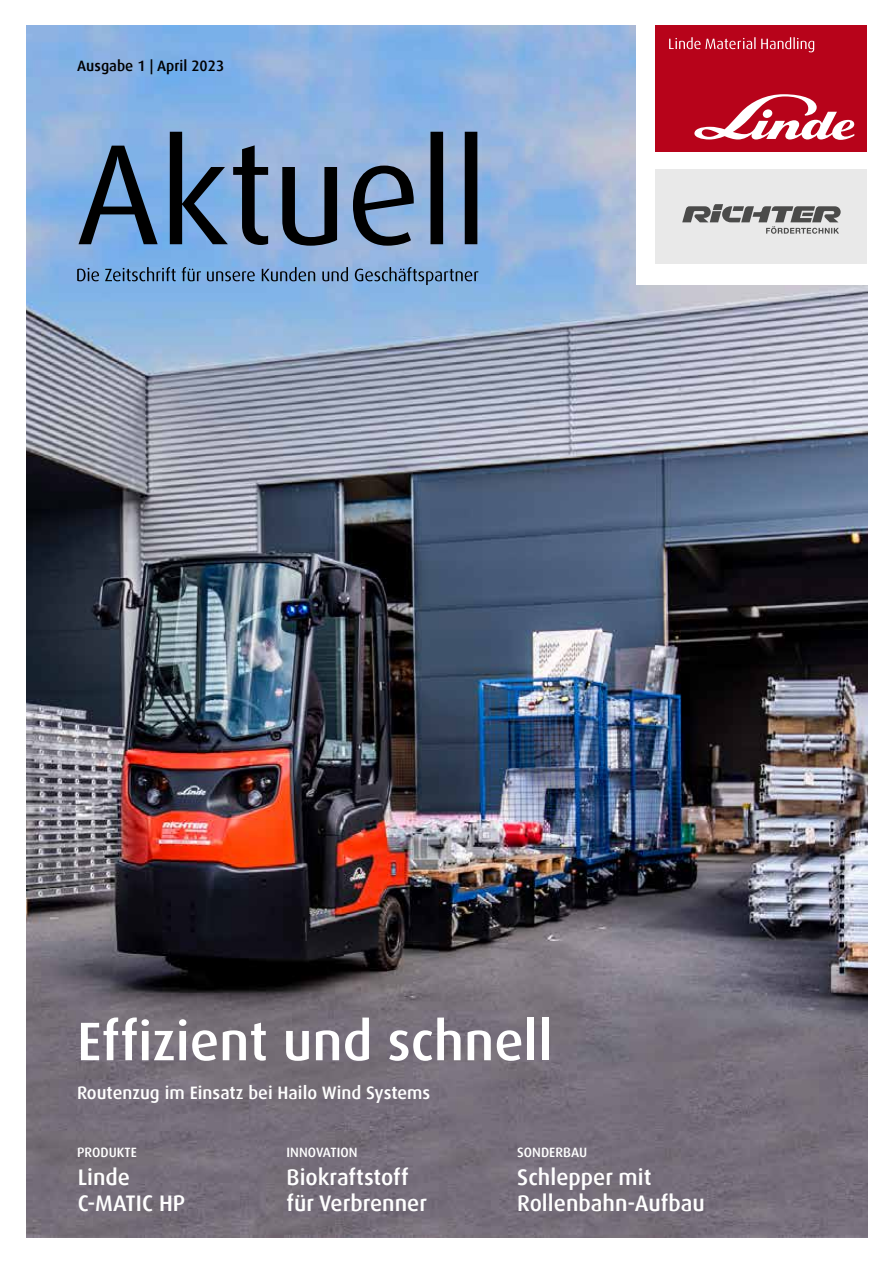
<style>
.page{position:relative;width:893px;height:1263px;background:#fff}
.page>*{position:absolute;margin:0;border:0;box-sizing:border-box;transform-origin:0 0}
.t1{font:500 54.45px "Dax Offc Pro";color:#fff}
.t2{font:500 22.5px/25.5px "Dax Offc Pro";color:#fff}
.t3{font:500 18px "Dax Offc Pro";color:#fff}
.t4{font:500 15px "Dax Offc Pro";color:#000}
.t5{font:500 13.5px "Dax Offc Pro";color:#fff}
</style>
<div class="page">
<img style="left:26px;top:26px;width:841px;height:1211px">
<div style="left:637px;top:0;width:256px;height:285px;background:#fff"></div>
<div style="left:656px;top:26px;width:211px;height:126px;background:#b7031a"></div>
<svg style="left:669px;top:37px;width:186px;height:103px"></svg>
<div style="left:656px;top:169px;width:211px;height:95px;background:#e9e9e9"></div>
<svg style="left:682px;top:204px;width:159px;height:30px"></svg>
<svg style="left:79px;top:132px;width:398px;height:114px;background:#647e9f"></svg>
<svg style="left:77px;top:267px;width:401px;height:18px;background:#698fb8"></svg>
<p class="t4" style="left:77px;top:56px;width:148px">Ausgabe 1 | April 2023</p>
<h1 class="t1" style="left:77px;top:1006px;width:477px">Effizient und schnell</h1>
<p class="t3" style="left:77px;top:1081px;width:355px">Routenzug im Einsatz bei Hailo Wind Systems</p>
<p class="t5" style="left:77px;top:1144px;width:61px">PRODUKTE</p>
<p class="t5" style="left:517px;top:1144px;width:71px">SONDERBAU</p>
<p class="t2" style="left:287px;top:1165px;width:142px">Biokraftstoff für Verbrenner</p>
<p class="t5" style="left:287px;top:1144px;width:72px">INNOVATION</p>
<p class="t2" style="left:78px;top:1165px;width:109px">Linde<br>C-MATIC HP</p>
<p class="t2" style="left:517px;top:1165px;width:189px">Schlepper mit<br>Rollenbahn-Aufbau</p>
</div>
